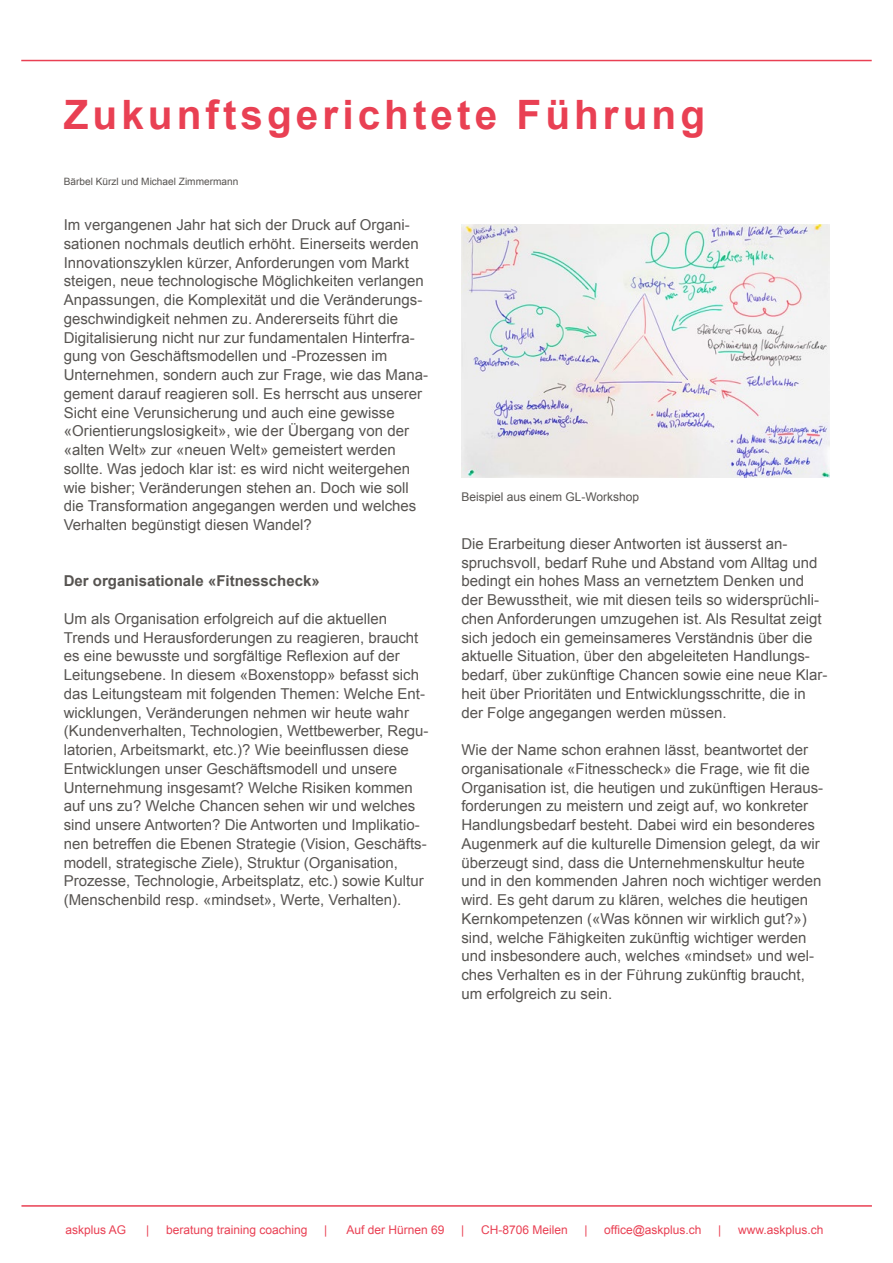
<style>
.page{position:relative;width:893px;height:1263px;background:#fff}
.page>*{position:absolute;margin:0;border:0;box-sizing:border-box;transform-origin:0 0}
.t1{font:700 40.5px "Arial";letter-spacing:.1em;color:#e94053}
.t2{font:15px/18.8px "Arial";color:#575451}
.t3{font:700 15px "Arial";color:#575451}
.t4{font:12px "Arial";color:#e94053}
.t5{font:12px "Arial";color:#575451}
.t6{font:10.05px "Arial";color:#575451}
</style>
<div class="page">
<hr style="left:21px;top:1205px;width:851px;height:2px;background:#e94053">
<hr style="left:21px;top:60px;width:851px;height:1px;background:#e94053">
<img style="left:461px;top:224px;width:368px;height:254px">
<h1 class="t1" style="left:64px;top:88px;width:643px">Zukunftsgerichtete Führung</h1>
<p class="t6" style="left:64px;top:175px;width:176px">Bärbel Kürzl und Michael Zimmermann</p>
<p class="t2" style="left:64px;top:216px;width:366px">Im vergangenen Jahr hat sich der Druck auf Organi&shy;sationen nochmals deutlich erhöht. Einerseits werden Innovationszyklen kürzer, Anforderungen vom Markt steigen, neue technologische Möglichkeiten verlangen Anpassungen, die Komplexität und die Veränderungs&shy;geschwindigkeit nehmen zu. Andererseits führt die Digitalisierung nicht nur zur fundamentalen Hinterfra&shy;gung von Geschäftsmodellen und -Prozessen im Unternehmen, sondern auch zur Frage, wie das Mana&shy;gement darauf reagieren soll. Es herrscht aus unserer Sicht eine Verunsicherung und auch eine gewisse «Orientierungslosigkeit», wie der Übergang von der «alten Welt» zur «neuen Welt» gemeistert werden sollte. Was jedoch klar ist: es wird nicht weitergehen wie bisher; Veränderungen stehen an. Doch wie soll die Transformation angegangen werden und welches Verhalten begünstigt diesen Wandel?</p>
<p class="t3" style="left:64px;top:571px;width:257px">Der organisationale «Fitnesscheck»</p>
<p class="t2" style="left:64px;top:609px;width:366px">Um als Organisation erfolgreich auf die aktuellen Trends und Herausforderungen zu reagieren, braucht es eine bewusste und sorgfältige Reflexion auf der Leitungsebene. In diesem «Boxenstopp» befasst sich das Leitungsteam mit folgenden Themen: Welche Ent&shy;wicklungen, Veränderungen nehmen wir heute wahr (Kundenverhalten, Technologien, Wettbewerber, Regu&shy;latorien, Arbeitsmarkt, etc.)? Wie beeinflussen diese Entwicklungen unser Geschäftsmodell und unsere Unternehmung insgesamt? Welche Risiken kommen auf uns zu? Welche Chancen sehen wir und welches sind unsere Antworten? Die Antworten und Implikatio&shy;nen betreffen die Ebenen Strategie (Vision, Geschäfts&shy;modell, strategische Ziele), Struktur (Organisation, Prozesse, Technologie, Arbeitsplatz, etc.) sowie Kultur (Menschenbild resp. «mindset», Werte, Verhalten).</p>
<p class="t5" style="left:461px;top:489px;width:179px">Beispiel aus einem GL-Workshop</p>
<p class="t2" style="left:461px;top:534px;width:368px">Die Erarbeitung dieser Antworten ist äusserst an&shy;spruchsvoll, bedarf Ruhe und Abstand vom Alltag und bedingt ein hohes Mass an vernetztem Denken und der Bewusstheit, wie mit diesen teils so widersprüchli&shy;chen Anforderungen umzugehen ist. Als Resultat zeigt sich jedoch ein gemeinsameres Verständnis über die aktuelle Situation, über den abgeleiteten Handlungs&shy;bedarf, über zukünftige Chancen sowie eine neue Klar&shy;heit über Prioritäten und Entwicklungsschritte, die in der Folge angegangen werden müssen.</p>
<p class="t2" style="left:461px;top:741px;width:363px">Wie der Name schon erahnen lässt, beantwortet der organisationale «Fitnesscheck» die Frage, wie fit die Organisation ist, die heutigen und zukünftigen Heraus&shy;forderungen zu meistern und zeigt auf, wo konkreter Handlungsbedarf besteht. Dabei wird ein besonderes Augenmerk auf die kulturelle Dimension gelegt, da wir überzeugt sind, dass die Unternehmenskultur heute und in den kommenden Jahren noch wichtiger werden wird. Es geht darum zu klären, welches die heutigen Kernkompetenzen («Was können wir wirklich gut?») sind, welche Fähigkeiten zukünftig wichtiger werden und insbesondere auch, welches «mindset» und wel&shy;ches Verhalten es in der Führung zukünftig braucht, um erfolgreich zu sein.</p>
<p class="t4" style="left:65px;top:1222px;width:62px">askplus AG</p>
<p class="t4" style="left:146px;top:1222px;width:5px">|</p>
<p class="t4" style="left:166px;top:1222px;width:143px">beratung training coaching</p>
<p class="t4" style="left:324px;top:1222px;width:5px">|</p>
<p class="t4" style="left:347px;top:1222px;width:100px">Auf der Hürnen 69</p>
<p class="t4" style="left:461px;top:1222px;width:5px">|</p>
<p class="t4" style="left:481px;top:1222px;width:88px">CH-8706 Meilen</p>
<p class="t4" style="left:584px;top:1222px;width:5px">|</p>
<p class="t4" style="left:604px;top:1222px;width:99px">office@askplus.ch</p>
<p class="t4" style="left:718px;top:1222px;width:5px">|</p>
<p class="t4" style="left:738px;top:1222px;width:87px">www.askplus.ch</p>
</div>
